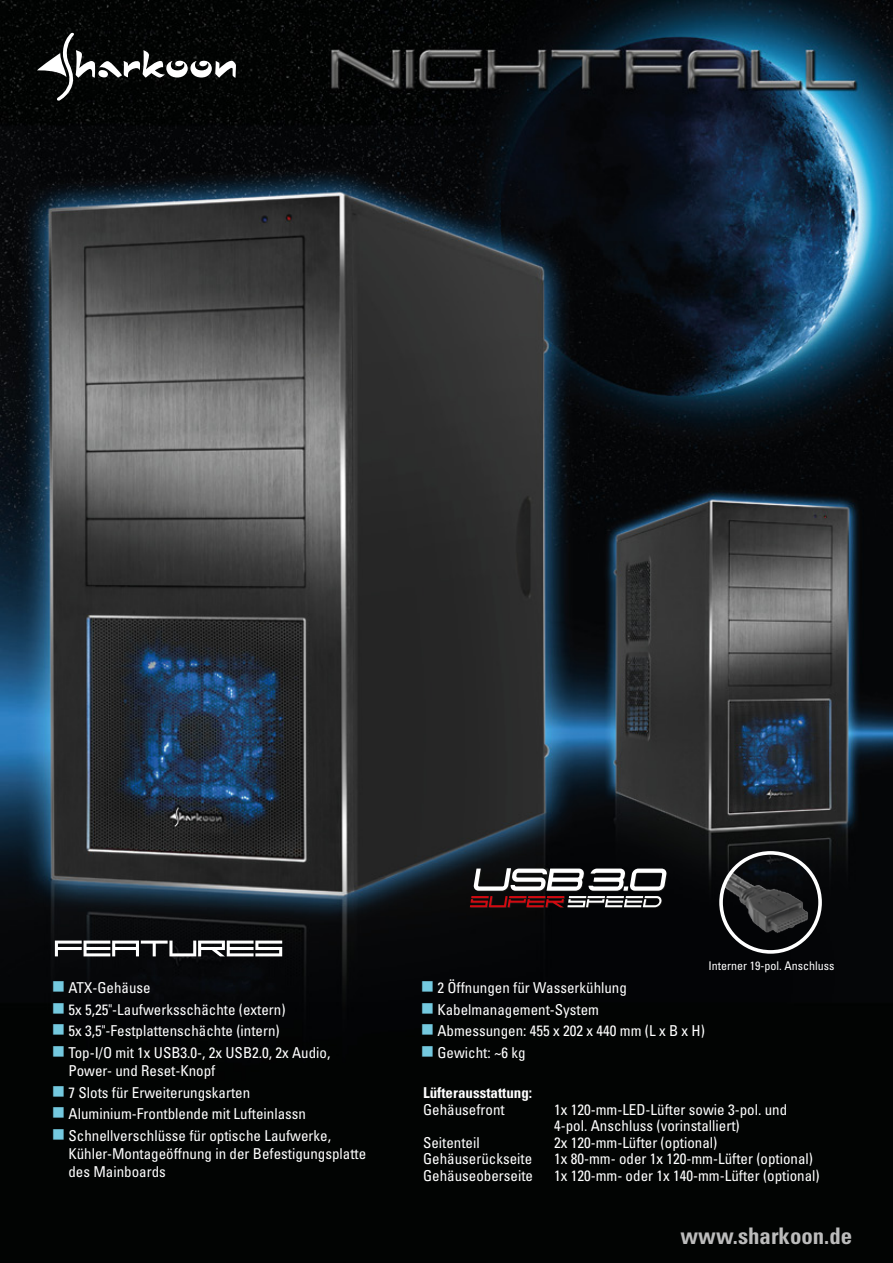
<style>
.page{position:relative;width:893px;height:1263px;background:#fff}
.page>*{position:absolute;margin:0;border:0;box-sizing:border-box;transform-origin:0 0}
.t1{font:700 condensed 22.8px "Univers";color:#bcbcbc}
.t2{font:condensed 15px/18px "Univers";color:#fff}
.t3{font:700 condensed 15px "Univers";color:#fff}
.t4{font:condensed 12px "Univers";color:#fff}
.s1{color:#74c9df}
</style>
<div class="page">
<img style="left:0;top:0;width:893px;height:1263px">
<svg style="left:37px;top:33px;width:199px;height:68px;background:#292b2a"></svg>
<svg style="left:55px;top:940px;width:227px;height:16px"></svg>
<svg style="left:470px;top:868px;width:198px;height:40px"></svg>
<img style="left:721px;top:853px;width:91px;height:84px">
<div style="left:719px;top:851px;width:103px;height:103px;border:4px solid #fff;border-radius:50%"></div>
<p class="t2" style="left:52px;top:979px;width:100px"><span class="s1">■</span> ATX-Gehäuse</p>
<p class="t2" style="left:52px;top:1000px;width:235px"><span class="s1">■</span> 5x 5,25"-Laufwerksschächte (extern)</p>
<p class="t2" style="left:52px;top:1022px;width:229px"><span class="s1">■</span> 5x 3,5"-Festplattenschächte (intern)</p>
<p class="t2" style="left:68px;top:1043px;width:263px;text-indent:-17px"><span class="s1">■</span> Top-I/O mit 1x USB3.0-, 2x USB2.0, 2x Audio,<br>Power- und Reset-Knopf</p>
<p class="t2" style="left:52px;top:1083px;width:200px"><span class="s1">■</span> 7 Slots für Erweiterungskarten</p>
<p class="t2" style="left:52px;top:1105px;width:256px"><span class="s1">■</span> Aluminium-Frontblende mit Lufteinlassn</p>
<p class="t2" style="left:68px;top:1126px;width:299px;text-indent:-17px"><span class="s1">■</span> Schnellverschlüsse für optische Laufwerke,<br>Kühler-Montageöffnung in der Befestigungsplatte des Mainboards</p>
<p class="t4" style="left:708px;top:958px;width:127px">Interner 19-pol. Anschluss</p>
<p class="t2" style="left:421px;top:979px;width:208px"><span class="s1">■</span> 2 Öffnungen für Wasserkühlung</p>
<p class="t2" style="left:421px;top:1000px;width:180px"><span class="s1">■</span> Kabelmanagement-System</p>
<p class="t2" style="left:421px;top:1022px;width:286px"><span class="s1">■</span> Abmessungen: 455 x 202 x 440 mm (L x B x H)</p>
<p class="t2" style="left:421px;top:1043px;width:107px"><span class="s1">■</span> Gewicht: ~6 kg</p>
<p class="t3" style="left:423px;top:1083px;width:111px">Lüfterausstattung:</p>
<p class="t2" style="left:423px;top:1100px;width:83px">Gehäusefront</p>
<p class="t2" style="left:554px;top:1101px;width:235px;line-height:16.5px">1x 120-mm-LED-Lüfter sowie 3-pol. und<br>4-pol. Anschluss (vorinstalliert)</p>
<p class="t2" style="left:423px;top:1133px;width:58px">Seitenteil</p>
<p class="t2" style="left:554px;top:1133px;width:165px">2x 120-mm-Lüfter (optional)</p>
<p class="t2" style="left:423px;top:1149px;width:111px">Gehäuserückseite</p>
<p class="t2" style="left:554px;top:1149px;width:261px">1x 80-mm- oder 1x 120-mm-Lüfter (optional)</p>
<p class="t2" style="left:423px;top:1166px;width:111px">Gehäuseoberseite</p>
<p class="t2" style="left:554px;top:1166px;width:267px">1x 120-mm- oder 1x 140-mm-Lüfter (optional)</p>
<h1 class="t1" style="left:680px;top:1222px;width:173px">www.sharkoon.de</h1>
</div>
